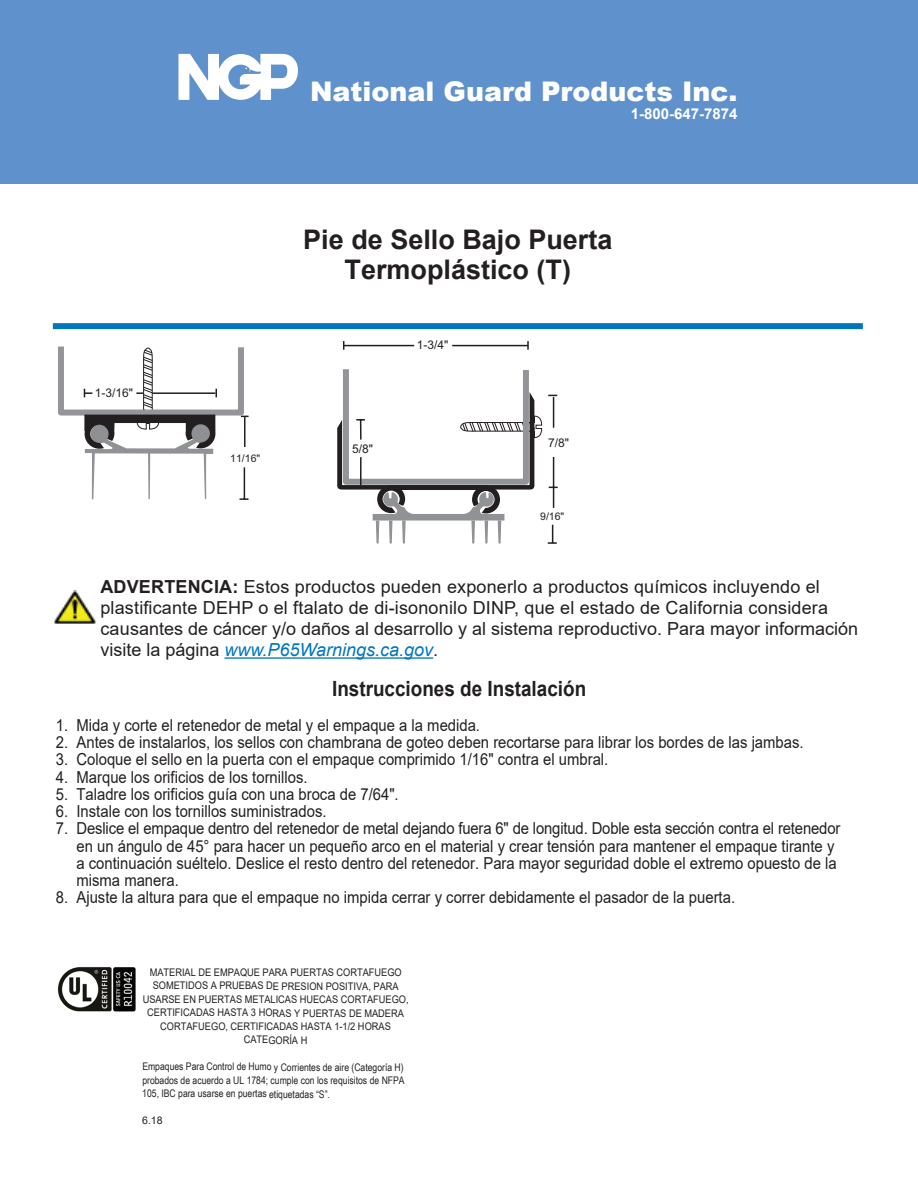
<style>
.page{position:relative;width:918px;height:1188px;background:#fff}
.page>*{position:absolute;margin:0;border:0;box-sizing:border-box;transform-origin:0 0}
.t1{font:700 27px/30px "Arial";color:#231f20;text-align:center}
.t2{font:900 27px "Arial";color:#fff}
.t3{font:700 21px "Arial";color:#231f20;scale:.9 1}
.t4{font:18px/21px "Arial";letter-spacing:.01em;color:#231f20}
.t5{font:16.5px/17.2px "Arial";color:#231f20;scale:.9 1}
.t6{font:700 15px "Arial";color:#fff}
.t7{font:12px "Arial";color:#231f20}
.t8{font:10.5px/13.5px "Arial";letter-spacing:-.005em;color:#231f20;text-align:center;scale:.88 1}
.t9{font:10.5px/13.5px "Arial Narrow";letter-spacing:-.005em;color:#231f20;text-align:justify}
.t10{font:10.5px "Arial";letter-spacing:-.005em;color:#231f20}
.s1{font-weight:700}
.s2{font-style:italic;color:#0076be}
</style>
<div class="page">
<div style="left:0;top:0;width:918px;height:184px;background:#5f92cd"></div>
<svg style="left:178px;top:54px;width:120px;height:46px"></svg>
<div style="left:53px;top:323px;width:810px;height:6px;background:#0076be"></div>
<img style="left:57px;top:967px;width:79px;height:45px">
<svg style="left:527px;top:341px;width:2px;height:9px"></svg>
<hr style="left:452px;top:345px;width:75px;height:1px;background:#231f20">
<hr style="left:343px;top:345px;width:71px;height:1px;background:#231f20">
<hr style="left:553px;top:457px;width:1px;height:51px;background:#231f20">
<hr style="left:553px;top:397px;width:1px;height:31px;background:#231f20">
<svg style="left:548px;top:525px;width:9px;height:19px"></svg>
<svg style="left:337px;top:369px;width:205px;height:175px"></svg>
<svg style="left:58px;top:347px;width:191px;height:153px"></svg>
<hr style="left:244px;top:467px;width:1px;height:32px;background:#231f20">
<img style="left:54px;top:591px;width:42px;height:33px">
<hr style="left:225px;top:657px;width:208px;height:2px;background:#0076be">
<h1 class="t2" style="left:310px;top:72px;width:429px">National Guard Products Inc.</h1>
<p class="t6" style="left:631px;top:103px;width:108px">1-800-647-7874</p>
<h1 class="t1" style="left:303px;top:224px;width:311px">Pie de Sello Bajo Puerta<br>Termoplástico (T)</h1>
<p class="t7" style="left:95px;top:385px;width:40px">1-3/16"</p>
<p class="t10" style="left:230px;top:451px;width:31px">11/16"</p>
<p class="t7" style="left:352px;top:441px;width:22px">5/8"</p>
<p class="t7" style="left:417px;top:337px;width:33px">1-3/4"</p>
<p class="t7" style="left:548px;top:435px;width:22px">7/8"</p>
<p class="t10" style="left:540px;top:510px;width:26px">9/16"</p>
<p class="t4" style="left:100px;top:576px;width:759px"><span class="s1">ADVERTENCIA:</span> Estos productos pueden exponerlo a productos químicos incluyendo el plastificante DEHP o el ftalato de di-isononilo DINP, que el estado de California considera causantes de cáncer y/o daños al desarrollo y al sistema reproductivo. Para mayor información visite la página <span class="s2">www.P65Warnings.ca.gov</span>.</p>
<p class="t3" style="left:332px;top:674px;width:284px">Instrucciones de Instalación</p>
<p class="t5" style="left:56px;top:716px;width:473px">1. Mida y corte el retenedor de metal y el empaque a la medida.</p>
<p class="t5" style="left:56px;top:734px;width:832px">2. Antes de instalarlos, los sellos con chambrana de goteo deben recortarse para librar los bordes de las jambas.</p>
<p class="t5" style="left:56px;top:751px;width:615px">3. Coloque el sello en la puerta con el empaque comprimido 1/16" contra el umbral.</p>
<p class="t5" style="left:56px;top:768px;width:281px">4. Marque los orificios de los tornillos.</p>
<p class="t5" style="left:56px;top:785px;width:382px">5. Taladre los orificios guía con una broca de 7/64".</p>
<p class="t5" style="left:56px;top:803px;width:302px">6. Instale con los tornillos suministrados.</p>
<p class="t5" style="left:77px;top:820px;width:850px;text-indent:-21px">7. Deslice el empaque dentro del retenedor de metal dejando fuera 6" de longitud. Doble esta sección contra el retenedor en un ángulo de 45° para hacer un pequeño arco en el material y crear tensión para mantener el empaque tirante y a continuación suéltelo. Deslice el resto dentro del retenedor. Para mayor seguridad doble el extremo opuesto de la misma manera.</p>
<p class="t5" style="left:56px;top:889px;width:756px">8. Ajuste la altura para que el empaque no impida cerrar y correr debidamente el pasador de la puerta.</p>
<p class="t8" style="left:143px;top:966px;width:304px">MATERIAL DE EMPAQUE PARA PUERTAS CORTAFUEGO SOMETIDOS A PRUEBAS DE PRESION POSITIVA, PARA USARSE EN PUERTAS METALICAS HUECAS CORTAFUEGO, CERTIFICADAS HASTA 3 HORAS Y PUERTAS DE MADERA CORTAFUEGO, CERTIFICADAS HASTA 1-1/2 HORAS CATEGORÍA H</p>
<p class="t9" style="left:142px;top:1060px;width:264px">Empaques Para Control de Humo y Corrientes de aire (Categoría H) probados de acuerdo a UL 1784; cumple con los requisitos de NFPA 105, IBC para usarse en puertas etiquetadas “S”.</p>
<p class="t10" style="left:142px;top:1113px;width:22px">6.18</p>
</div>
